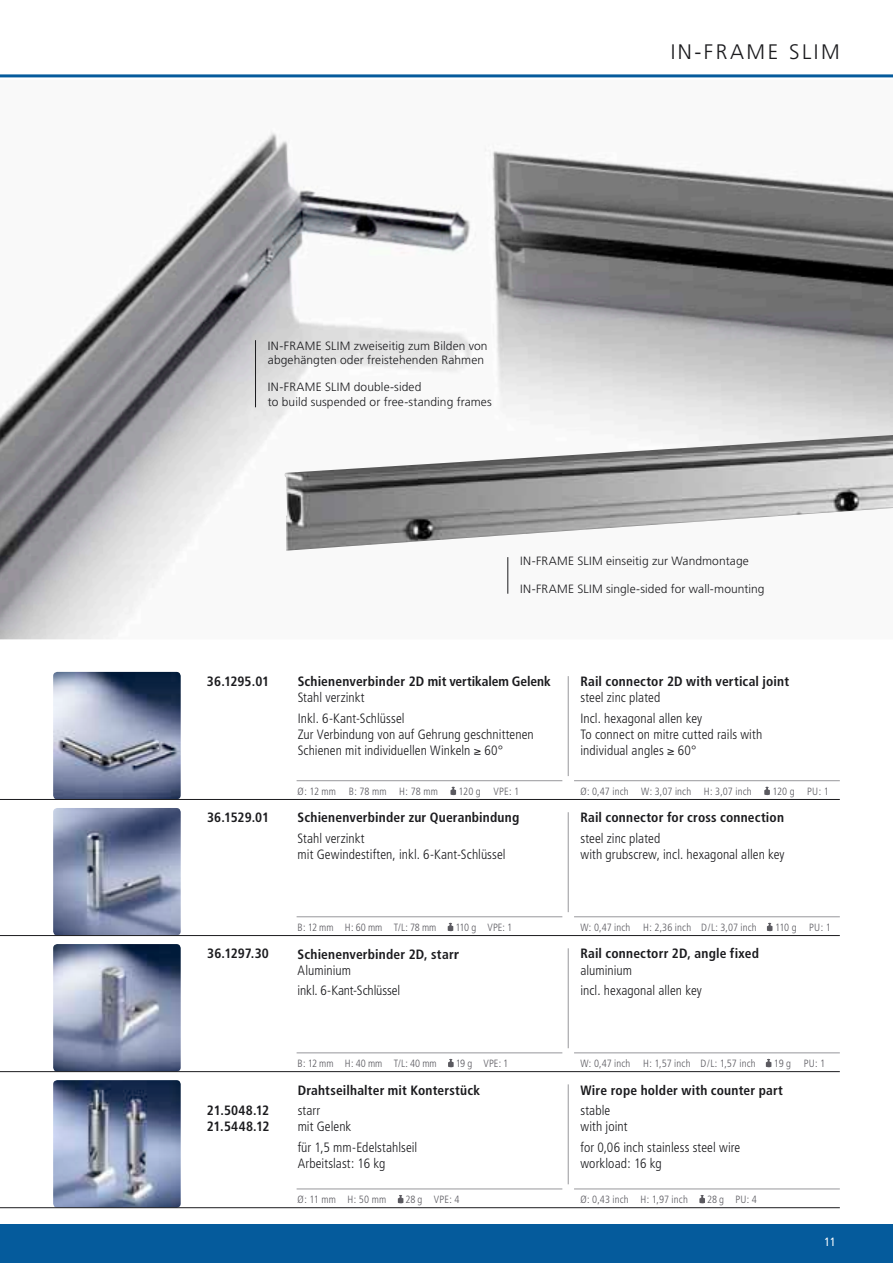
<style>
.page{position:relative;width:893px;height:1263px;background:#fff}
.page>*{position:absolute;margin:0;border:0;box-sizing:border-box;transform-origin:0 0}
.t1{font:300 21px "Frutiger";letter-spacing:.12em;color:#1b1b1e}
.t2{font:300 condensed 13.5px/16.2px "Frutiger";letter-spacing:.005em;color:#1b1b1e}
.t3{font:700 condensed 13.5px/16.2px "Frutiger";letter-spacing:.01em;color:#1b1b1e}
.t4{font:300 12px/14.4px "Frutiger";letter-spacing:.005em;color:#1b1b1e;text-align:right}
.t5{font:12px "Frutiger";color:#fff;scale:.85 1}
.t6{font:300 condensed 10.5px "Frutiger";letter-spacing:.01em;color:#5b5a60}
.s1{font-stretch:normal}
.s2{font-weight:300}
</style>
<div class="page">
<div style="left:0;top:1225px;width:893px;height:38px;background:#055b9c"></div>
<img style="left:0;top:131px;width:893px;height:508px">
<img style="left:53px;top:1080px;width:128px;height:127px">
<img style="left:53px;top:808px;width:128px;height:127px">
<img style="left:53px;top:672px;width:128px;height:127px">
<img style="left:284px;top:435px;width:609px;height:116px">
<hr style="left:507px;top:557px;width:1px;height:37px;background:#1b1b1e">
<svg style="left:448px;top:1059px;width:6px;height:8px"></svg>
<svg style="left:448px;top:923px;width:5px;height:8px"></svg>
<svg style="left:766px;top:1059px;width:5px;height:8px"></svg>
<svg style="left:767px;top:923px;width:5px;height:8px"></svg>
<svg style="left:450px;top:787px;width:6px;height:8px"></svg>
<svg style="left:764px;top:787px;width:6px;height:8px"></svg>
<img style="left:53px;top:944px;width:128px;height:127px">
<hr style="left:255px;top:340px;width:1px;height:67px;background:#1b1b1e">
<svg style="left:398px;top:1195px;width:5px;height:8px"></svg>
<svg style="left:699px;top:1195px;width:6px;height:8px"></svg>
<hr style="left:0;top:799px;width:840px;height:1px;background:#1b1b1e">
<hr style="left:0;top:935px;width:840px;height:1px;background:#1b1b1e">
<hr style="left:0;top:1071px;width:840px;height:1px;background:#1b1b1e">
<hr style="left:0;top:1207px;width:840px;height:1px;background:#1b1b1e">
<hr style="left:297px;top:780px;width:265px;height:1px;background:#97979b">
<hr style="left:574px;top:780px;width:266px;height:1px;background:#97979b">
<hr style="left:568px;top:676px;width:1px;height:100px;background:#97979b">
<hr style="left:297px;top:916px;width:265px;height:1px;background:#97979b">
<hr style="left:574px;top:916px;width:266px;height:1px;background:#97979b">
<hr style="left:568px;top:812px;width:1px;height:100px;background:#97979b">
<hr style="left:297px;top:1052px;width:265px;height:1px;background:#97979b">
<hr style="left:574px;top:1052px;width:266px;height:1px;background:#97979b">
<hr style="left:568px;top:948px;width:1px;height:100px;background:#97979b">
<hr style="left:297px;top:1188px;width:265px;height:1px;background:#97979b">
<hr style="left:574px;top:1188px;width:266px;height:1px;background:#97979b">
<hr style="left:568px;top:1084px;width:1px;height:100px;background:#97979b">
<hr style="left:0;top:74px;width:893px;height:3px;background:#055b9c">
<h1 class="t1" style="left:671px;top:40px;width:171px">in-frame sl im</h1>
<p class="t4" style="left:268px;top:338px;width:221px">SLIM zweiseitig zum Bilden von abgehängten oder freistehenden Rahmen</p>
<p class="t4" style="left:268px;top:380px;width:25px">IN-FRAME</p>
<p class="t4" style="left:268px;top:338px;width:25px">IN-FRAME</p>
<p class="t4" style="left:268px;top:380px;width:225px;text-align:left;text-indent:57px">SLIM double-sided<br>to build suspended or free-standing frames</p>
<p class="t4" style="left:520px;top:554px;width:25px">IN-FRAME</p>
<p class="t4" style="left:577px;top:554px;width:173px">SLIM einseitig zur Wandmontage</p>
<p class="t4" style="left:520px;top:581px;width:25px">IN-FRAME</p>
<p class="t4" style="left:577px;top:581px;width:189px">SLIM single-sided for wall-mounting</p>
<p class="t3" style="left:207px;top:673px;width:64px">36.1295.01</p>
<p class="t3" style="left:298px;top:673px;width:255px">Schienenverbinder 2D mit vertikalem Gelenk</p>
<p class="t2" style="left:298px;top:688px;width:109px;line-height:20.4px">Stahl verzinkt<br>Inkl. 6-Kant-Schlüssel</p>
<p class="t2" style="left:298px;top:726px;width:238px">Zur Verbindung von auf Gehrung geschnittenen<br>Schienen mit individuellen Winkeln ≥ 60°</p>
<p class="t3" style="left:580px;top:673px;width:210px">Rail connector 2D with vertical joint</p>
<p class="t2" style="left:580px;top:688px;width:123px;line-height:20.4px">steel zinc plated<br>Incl. hexagonal allen key</p>
<p class="t2" style="left:580px;top:726px;width:183px">To connect on mitre cutted rails with individual angles ≥ 60°</p>
<p class="t6" style="left:298px;top:785px;width:142px">Ø: 12 mm B: 78 mm H: 78 mm</p>
<p class="t6" style="left:459px;top:785px;width:62px">120 g VPE: 1</p>
<p class="t6" style="left:580px;top:785px;width:173px">Ø: 0,47 inch W: 3,07 inch H: 3,07 inch</p>
<p class="t6" style="left:772px;top:785px;width:58px">120 g PU: 1</p>
<p class="t3" style="left:207px;top:809px;width:64px">36.1529.01</p>
<p class="t3" style="left:298px;top:809px;width:223px">Schienenverbinder zur Queranbindung</p>
<p class="t2" style="left:298px;top:830px;width:210px">Stahl verzinkt<br>mit Gewindestiften, inkl. 6-Kant-Schlüssel</p>
<p class="t6" style="left:298px;top:921px;width:140px">B: 12 mm H: 60 mm T/L: 78 mm</p>
<p class="t6" style="left:455px;top:921px;width:58px">110 g VPE: 1</p>
<p class="t3" style="left:207px;top:946px;width:63px">36.1297.30</p>
<p class="t3" style="left:298px;top:946px;width:163px">Schienenverbinder 2D, star<span class="s1">r<br></span><span class="s2">Aluminium</span></p>
<p class="t2" style="left:298px;top:983px;width:104px">inkl. 6-Kant-Schlüssel</p>
<p class="t3" style="left:207px;top:1102px;width:64px">21.5048.12<br>21.5448.12</p>
<p class="t6" style="left:298px;top:1058px;width:141px">B: 12 mm H: 40 mm T/L: 40 mm</p>
<p class="t6" style="left:456px;top:1058px;width:54px">19 g VPE: 1</p>
<p class="t3" style="left:298px;top:1082px;width:184px">Drahtseilhalter mit Konterstück</p>
<p class="t2" style="left:298px;top:1102px;width:55px">starr<br>mit Gelenk</p>
<p class="t2" style="left:298px;top:1139px;width:121px">für 1,5 mm-Edelstahlseil<br>Arbeitslast: 16 kg</p>
<p class="t3" style="left:580px;top:809px;width:205px">Rail connector for cross connection</p>
<p class="t2" style="left:580px;top:830px;width:206px">steel zinc plated<br>with grubscrew, incl. hexagonal allen key</p>
<p class="t6" style="left:580px;top:921px;width:178px">W: 0,47 inch H: 2,36 inch D/L: 3,07 inch</p>
<p class="t6" style="left:775px;top:921px;width:57px">110 g PU: 1</p>
<p class="t3" style="left:580px;top:946px;width:180px">Rail connectorr 2D, angle fixed</p>
<p class="t2" style="left:580px;top:960px;width:123px;line-height:20.4px">aluminium<br>incl. hexagonal allen key</p>
<p class="t6" style="left:580px;top:1058px;width:177px">W: 0,47 inch H: 1,57 inch D/L: 1,57 inch</p>
<p class="t6" style="left:774px;top:1058px;width:53px">19 g PU: 1</p>
<p class="t3" style="left:580px;top:1082px;width:204px">Wire rope holder with counter part</p>
<p class="t2" style="left:580px;top:1102px;width:49px">stable with joint</p>
<p class="t2" style="left:580px;top:1139px;width:161px">for 0,06 inch stainless steel wire workload: 16 kg</p>
<p class="t6" style="left:298px;top:1194px;width:90px">Ø: 11 mm H: 50 mm</p>
<p class="t6" style="left:405px;top:1194px;width:56px">28 g VPE: 4</p>
<p class="t6" style="left:580px;top:1194px;width:109px">Ø: 0,43 inch H: 1,97 inch</p>
<p class="t6" style="left:707px;top:1194px;width:51px">28 g PU: 4</p>
<p class="t5" style="left:824px;top:1235px;width:15px">11</p>
</div>
